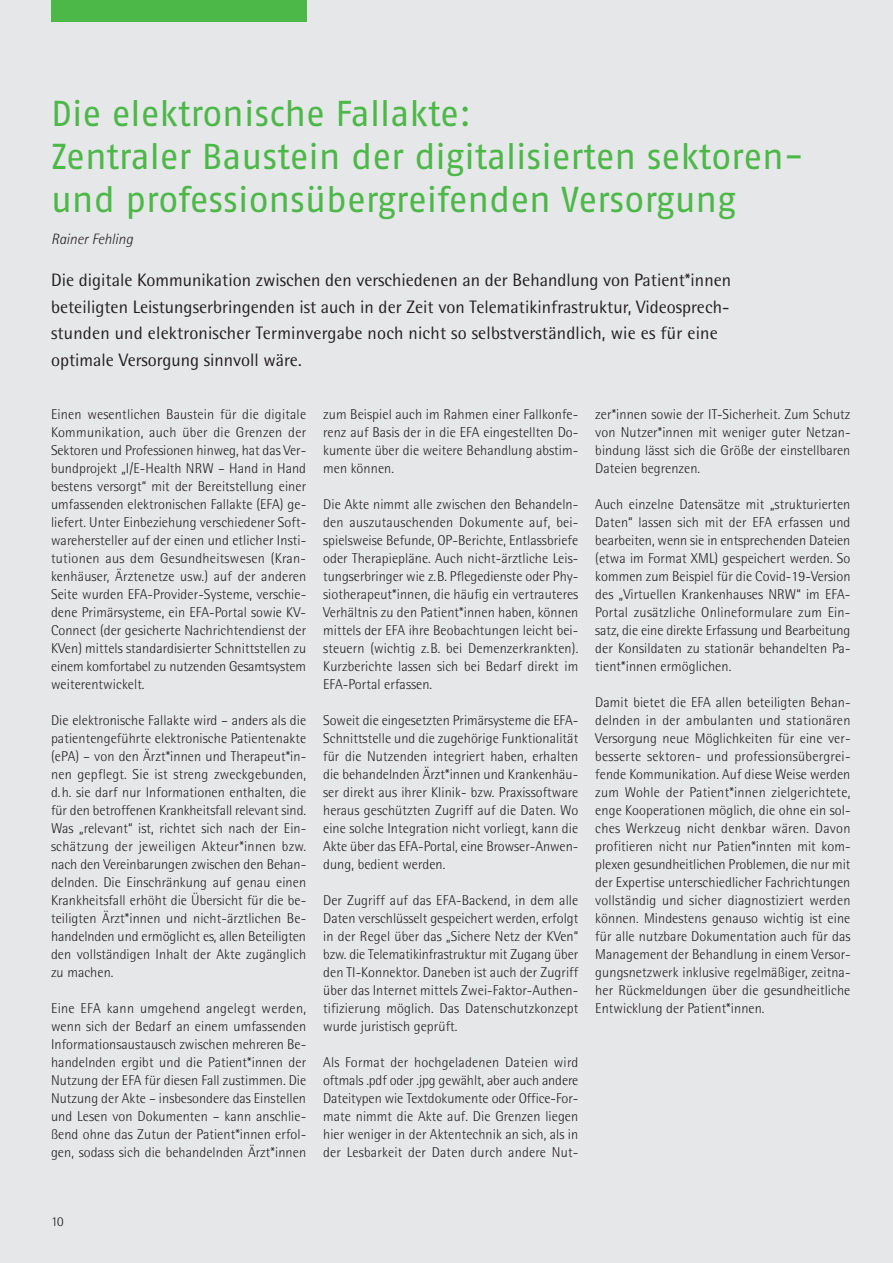
<style>
.page{position:relative;width:893px;height:1263px;background:#e6e7e9}
.page>*{position:absolute;margin:0;border:0;box-sizing:border-box;transform-origin:0 0}
.t1{font:36px/43.2px "Fago No";letter-spacing:-.005em;color:#4cb848}
.t2{font:18px/26.7px "Rotis Semi Sans";color:#231f20}
.t3{font:italic 300 15px "Rotis Semi Sans";color:#231f20}
.t4{font:300 14.25px/18px "Rotis Semi Sans";letter-spacing:.005em;color:#231f20;text-align:justify}
.t5{font:300 13.5px "Rotis Semi Sans";color:#231f20}
</style>
<div class="page">
<div style="left:51px;top:0;width:255px;height:21px;background:#4cb848"></div>
<h1 class="t1" style="left:51px;top:91px;width:755px">Die elektronische Fallakte:<br>Zentraler Baustein der digitalisierten sektoren&shy;und professionsübergreifenden Versorgung</h1>
<p class="t3" style="left:51px;top:230px;width:83px">Rainer Fehling</p>
<p class="t2" style="left:51px;top:266px;width:682px">Die digitale Kommunikation zwischen den verschiedenen an der Behandlung von Patient*innen beteiligten Leistungserbringenden ist auch in der Zeit von Telematikinfrastruktur, Videosprech&shy;stunden und elektronischer Terminvergabe noch nicht so selbstverständlich, wie es für eine optimale Versorgung sinnvoll wäre.</p>
<p class="t4" style="left:51px;top:405px;width:257px">Einen wesentlichen Baustein für die digitale Kommunikation, auch über die Grenzen der Sektoren und Professionen hinweg, hat das Ver&shy;bundprojekt „I/E-Health NRW – Hand in Hand bestens versorgt“ mit der Bereitstellung einer umfassenden elektronischen Fallakte (EFA) ge&shy;liefert. Unter Einbeziehung verschiedener Soft&shy;warehersteller auf der einen und etlicher Insti&shy;tutionen aus dem Gesundheitswesen (Kran&shy;kenhäuser, Ärztenetze usw.) auf der anderen Seite wurden EFA-Provider-Systeme, verschie&shy;dene Primärsysteme, ein EFA-Portal sowie KV-Connect (der gesicherte Nachrichtendienst der KVen) mittels standardisierter Schnittstellen zu einem komfortabel zu nutzenden Gesamtsystem weiterentwickelt.</p>
<p class="t4" style="left:51px;top:711px;width:257px">Die elektronische Fallakte wird – anders als die patientengeführte elektronische Patientenakte (ePA) – von den Ärzt*innen und Therapeut*in&shy;nen gepflegt. Sie ist streng zweckgebunden, d.h. sie darf nur Informationen enthalten, die für den betroffenen Krankheitsfall relevant sind.<br>Was „relevant“ ist, richtet sich nach der Ein&shy;schätzung der jeweiligen Akteur*innen bzw. nach den Vereinbarungen zwischen den Behan&shy;delnden. Die Einschränkung auf genau einen Krankheitsfall erhöht die Übersicht für die be&shy;teiligten Ärzt*innen und nicht-ärztlichen Be&shy;handelnden und ermöglicht es, allen Beteiligten den vollständigen Inhalt der Akte zugänglich zu machen.</p>
<p class="t4" style="left:51px;top:999px;width:257px">Eine EFA kann umgehend angelegt werden, wenn sich der Bedarf an einem umfassenden Informationsaustausch zwischen mehreren Be&shy;handelnden ergibt und die Patient*innen der Nutzung der EFA für diesen Fall zustimmen. Die Nutzung der Akte – insbesondere das Einstellen und Lesen von Dokumenten – kann anschlie&shy;ßend ohne das Zutun der Patient*innen erfol&shy;gen, sodass sich die behandelnden Ärzt*innen</p>
<p class="t4" style="left:323px;top:405px;width:257px">zum Beispiel auch im Rahmen einer Fallkonfe&shy;renz auf Basis der in die EFA eingestellten Do&shy;kumente über die weitere Behandlung abstim&shy;men können.</p>
<p class="t4" style="left:323px;top:495px;width:257px">Die Akte nimmt alle zwischen den Behandeln&shy;den auszutauschenden Dokumente auf, bei&shy;spielsweise Befunde, OP-Berichte, Entlassbriefe oder Therapiepläne. Auch nicht-ärztliche Leis&shy;tungserbringer wie z.B. Pflegedienste oder Phy&shy;siotherapeut*innen, die häufig ein vertrauteres Verhältnis zu den Patient*innen haben, können mittels der EFA ihre Beobachtungen leicht bei&shy;steuern (wichtig z.B. bei Demenzerkrankten).<br>Kurzberichte lassen sich bei Bedarf direkt im EFA-Portal erfassen.</p>
<p class="t4" style="left:323px;top:711px;width:257px">Soweit die eingesetzten Primärsysteme die EFA-Schnittstelle und die zugehörige Funktionalität für die Nutzenden integriert haben, erhalten die behandelnden Ärzt*innen und Krankenhäu&shy;ser direkt aus ihrer Klinik- bzw. Praxissoftware heraus geschützten Zugriff auf die Daten. Wo eine solche Integration nicht vorliegt, kann die Akte über das EFA-Portal, eine Browser-Anwen&shy;dung, bedient werden.</p>
<p class="t4" style="left:323px;top:891px;width:257px">Der Zugriff auf das EFA-Backend, in dem alle Daten verschlüsselt gespeichert werden, erfolgt in der Regel über das „Sichere Netz der KVen“ bzw. die Telematikinfrastruktur mit Zugang über den TI-Konnektor. Daneben ist auch der Zugriff über das Internet mittels Zwei-Faktor-Authen&shy;tifizierung möglich. Das Datenschutzkonzept wurde juristisch geprüft.</p>
<p class="t4" style="left:323px;top:1053px;width:257px">Als Format der hochgeladenen Dateien wird oftmals .pdf oder .jpg gewählt, aber auch andere Dateitypen wie Textdokumente oder Office-For&shy;mate nimmt die Akte auf. Die Grenzen liegen hier weniger in der Aktentechnik an sich, als in der Lesbarkeit der Daten durch andere Nut-</p>
<p class="t4" style="left:595px;top:405px;width:257px">zer*innen sowie der IT-Sicherheit. Zum Schutz von Nutzer*innen mit weniger guter Netzan&shy;bindung lässt sich die Größe der einstellbaren Dateien begrenzen.</p>
<p class="t4" style="left:595px;top:495px;width:257px">Auch einzelne Datensätze mit „strukturierten Daten“ lassen sich mit der EFA erfassen und bearbeiten, wenn sie in entsprechenden Dateien (etwa im Format XML) gespeichert werden. So kommen zum Beispiel für die Covid-19-Version des „Virtuellen Krankenhauses NRW“ im EFA-Portal zusätzliche Onlineformulare zum Ein&shy;satz, die eine direkte Erfassung und Bearbeitung der Konsildaten zu stationär behandelten Pa&shy;tient*innen ermöglichen.</p>
<p class="t4" style="left:595px;top:693px;width:257px">Damit bietet die EFA allen beteiligten Behan&shy;delnden in der ambulanten und stationären Versorgung neue Möglichkeiten für eine ver&shy;besserte sektoren- und professionsübergrei&shy;fende Kommunikation. Auf diese Weise werden zum Wohle der Patient*innen zielgerichtete, enge Kooperationen möglich, die ohne ein sol&shy;ches Werkzeug nicht denkbar wären. Davon profitieren nicht nur Patien*innten mit kom&shy;plexen gesundheitlichen Problemen, die nur mit der Expertise unterschiedlicher Fachrichtungen vollständig und sicher diagnostiziert werden können. Mindestens genauso wichtig ist eine für alle nutzbare Dokumentation auch für das Management der Behandlung in einem Versor&shy;gungsnetzwerk inklusive regelmäßiger, zeitna&shy;her Rückmeldungen über die gesundheitliche Entwicklung der Patient*innen.</p>
<p class="t5" style="left:51px;top:1213px;width:14px">10</p>
</div>
